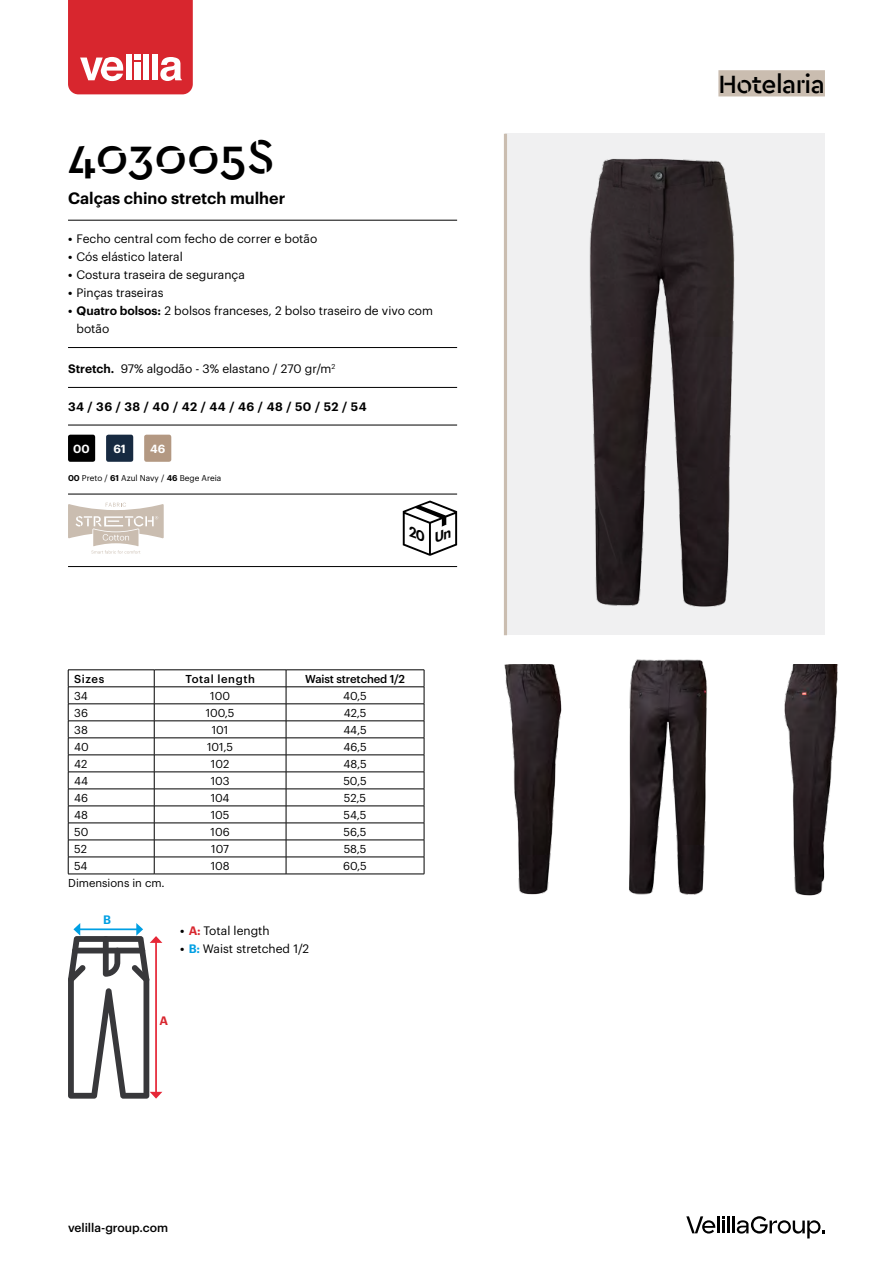
<style>
.page{position:relative;width:893px;height:1263px;background:#fff}
.page>*{position:absolute;margin:0;border:0;box-sizing:border-box;transform-origin:0 0}
.t1{font:500 49.5px "Cera Stencil";color:#000}
.t2{font:500 26.25px "Cera Stencil";letter-spacing:-.02em;color:#000}
.t3{font:600 16.2px "Graphik";color:#000}
.t4{font:12px/18px "Graphik";color:#000}
.t5{font:600 12px "Graphik";letter-spacing:.04em;color:#000}
.t6{font:500 12px "Graphik";color:#000}
.t7{font:600 12px "Graphik";color:#d8262e}
.t8{font:600 12px "Graphik";color:#009fe3}
.t9{font:600 11.55px "Graphik";color:#fff}
.t10{font:11.25px "Graphik";color:#000}
.t11{font:500 11.25px "Graphik";letter-spacing:-.01em;color:#000}
.t12{font:500 11.25px "Graphik";letter-spacing:.05em;color:#000}
.t13{font:8.25px "Graphik";color:#000}
.s1{font-weight:600}
.s2{font-weight:600;color:#d8262e}
.s3{font-weight:600;color:#009fe3}
</style>
<div class="page">
<svg style="left:68px;top:0;width:125px;height:94px;background:#dd434a"></svg>
<hr style="left:717px;top:1216px;width:3px;height:17px;background:#000">
<hr style="left:727px;top:1216px;width:3px;height:17px;background:#000">
<svg style="left:722px;top:1216px;width:3px;height:17px"></svg>
<svg style="left:686px;top:1216px;width:29px;height:17px"></svg>
<svg style="left:733px;top:1216px;width:92px;height:22px"></svg>
<img style="left:504px;top:664px;width:58px;height:231px">
<img style="left:784px;top:664px;width:54px;height:232px">
<img style="left:629px;top:659px;width:78px;height:236px">
<div style="left:505px;top:134px;width:320px;height:501px;background:#f0f0f1"></div>
<img style="left:589px;top:158px;width:146px;height:449px">
<hr style="left:504px;top:134px;width:3px;height:501px;background:#cabdb0">
<div style="left:718px;top:70px;width:107px;height:26px;background:#cabdb0"></div>
<hr style="left:68px;top:220px;width:389px;height:1px;background:#000">
<hr style="left:68px;top:347px;width:389px;height:1px;background:#000">
<hr style="left:68px;top:387px;width:389px;height:1px;background:#000">
<hr style="left:68px;top:425px;width:389px;height:1px;background:#000">
<hr style="left:68px;top:494px;width:389px;height:1px;background:#000">
<hr style="left:68px;top:566px;width:389px;height:1px;background:#000">
<div style="left:68px;top:435px;width:27px;height:27px;background:#000;border-radius:2px"></div>
<div style="left:144px;top:435px;width:27px;height:27px;background:#b39882;border-radius:2px"></div>
<div style="left:106px;top:435px;width:27px;height:27px;background:#172a41;border-radius:2px"></div>
<svg style="left:68px;top:503px;width:96px;height:51px"></svg>
<hr style="left:68px;top:686px;width:86px;height:1px;background:#000">
<hr style="left:154px;top:686px;width:132px;height:1px;background:#000">
<hr style="left:286px;top:686px;width:138px;height:1px;background:#000">
<hr style="left:68px;top:703px;width:86px;height:1px;background:#000">
<hr style="left:154px;top:703px;width:132px;height:1px;background:#000">
<hr style="left:286px;top:703px;width:138px;height:1px;background:#000">
<hr style="left:68px;top:721px;width:86px;height:1px;background:#000">
<hr style="left:154px;top:721px;width:132px;height:1px;background:#000">
<hr style="left:286px;top:721px;width:138px;height:1px;background:#000">
<hr style="left:68px;top:738px;width:86px;height:1px;background:#000">
<hr style="left:154px;top:738px;width:132px;height:1px;background:#000">
<hr style="left:286px;top:738px;width:138px;height:1px;background:#000">
<hr style="left:68px;top:755px;width:86px;height:1px;background:#000">
<hr style="left:154px;top:755px;width:132px;height:1px;background:#000">
<hr style="left:286px;top:755px;width:138px;height:1px;background:#000">
<hr style="left:68px;top:772px;width:86px;height:1px;background:#000">
<hr style="left:154px;top:772px;width:132px;height:1px;background:#000">
<hr style="left:286px;top:772px;width:138px;height:1px;background:#000">
<hr style="left:68px;top:789px;width:86px;height:1px;background:#000">
<hr style="left:154px;top:789px;width:132px;height:1px;background:#000">
<hr style="left:286px;top:789px;width:138px;height:1px;background:#000">
<hr style="left:68px;top:806px;width:86px;height:1px;background:#000">
<hr style="left:154px;top:806px;width:132px;height:1px;background:#000">
<hr style="left:286px;top:806px;width:138px;height:1px;background:#000">
<hr style="left:68px;top:823px;width:86px;height:1px;background:#000">
<hr style="left:154px;top:823px;width:132px;height:1px;background:#000">
<hr style="left:286px;top:823px;width:138px;height:1px;background:#000">
<hr style="left:68px;top:840px;width:86px;height:1px;background:#000">
<hr style="left:154px;top:840px;width:132px;height:1px;background:#000">
<hr style="left:286px;top:840px;width:138px;height:1px;background:#000">
<hr style="left:68px;top:857px;width:86px;height:1px;background:#000">
<hr style="left:154px;top:857px;width:132px;height:1px;background:#000">
<hr style="left:286px;top:857px;width:138px;height:1px;background:#000">
<svg style="left:424px;top:670px;width:1px;height:204px"></svg>
<hr style="left:68px;top:874px;width:86px;height:1px;background:#000">
<hr style="left:154px;top:874px;width:132px;height:1px;background:#000">
<hr style="left:286px;top:874px;width:138px;height:1px;background:#000">
<hr style="left:68px;top:669px;width:86px;height:1px;background:#000">
<svg style="left:68px;top:670px;width:1px;height:204px"></svg>
<hr style="left:154px;top:669px;width:132px;height:1px;background:#000">
<svg style="left:154px;top:670px;width:1px;height:204px"></svg>
<hr style="left:286px;top:669px;width:138px;height:1px;background:#000">
<svg style="left:286px;top:670px;width:1px;height:204px"></svg>
<svg style="left:68px;top:923px;width:94px;height:176px"></svg>
<svg style="left:403px;top:500px;width:54px;height:56px"></svg>
<h1 class="t1" style="left:68px;top:124px;width:208px">403005S</h1>
<h3 class="t3" style="left:68px;top:186px;width:219px">Calças chino stretch mulher</h3>
<p class="t4" style="left:68px;top:229px;width:251px"><span class="s1">•</span> Fecho central com fecho de correr e botão</p>
<p class="t4" style="left:68px;top:247px;width:116px"><span class="s1">•</span> Cós elástico lateral</p>
<p class="t4" style="left:68px;top:265px;width:178px"><span class="s1">•</span> Costura traseira de segurança</p>
<p class="t4" style="left:68px;top:283px;width:97px"><span class="s1">•</span> Pinças traseiras</p>
<p class="t4" style="left:77px;top:301px;width:358px;text-indent:-9px"><span class="s1">• Quatro bolsos:</span> 2 bolsos franceses, 2 bolso traseiro de vivo com botão</p>
<p class="t4" style="left:68px;top:359px;width:269px"><span class="s1">Stretch.</span> 97% algodão - 3% elastano / 270 gr/m<sup>2</sup></p>
<p class="t5" style="left:68px;top:397px;width:300px">34 / 36 / 38 / 40 / 42 / 44 / 46 / 48 / 50 / 52 / 54</p>
<p class="t9" style="left:73px;top:440px;width:18px">00</p>
<p class="t9" style="left:113px;top:440px;width:14px">61</p>
<p class="t9" style="left:150px;top:440px;width:17px">46</p>
<p class="t13" style="left:68px;top:472px;width:155px"><span class="s1">00</span> Preto / <span class="s1">61</span> Azul Navy / <span class="s1">46</span> Bege Areia</p>
<p class="t11" style="left:74px;top:670px;width:32px">Sizes</p>
<p class="t12" style="left:185px;top:670px;width:71px">Total length</p>
<p class="t11" style="left:305px;top:670px;width:101px">Waist stretched 1/2</p>
<p class="t10" style="left:74px;top:687px;width:15px">34</p>
<p class="t10" style="left:210px;top:687px;width:21px">100</p>
<p class="t10" style="left:343px;top:687px;width:25px">40,5</p>
<p class="t10" style="left:74px;top:704px;width:15px">36</p>
<p class="t10" style="left:206px;top:704px;width:30px">100,5</p>
<p class="t10" style="left:344px;top:704px;width:24px">42,5</p>
<p class="t10" style="left:74px;top:721px;width:15px">38</p>
<p class="t10" style="left:212px;top:721px;width:18px">101</p>
<p class="t10" style="left:343px;top:721px;width:25px">44,5</p>
<p class="t10" style="left:74px;top:738px;width:16px">40</p>
<p class="t10" style="left:207px;top:738px;width:28px">101,5</p>
<p class="t10" style="left:343px;top:738px;width:25px">46,5</p>
<p class="t10" style="left:74px;top:755px;width:15px">42</p>
<p class="t10" style="left:211px;top:755px;width:20px">102</p>
<p class="t10" style="left:343px;top:755px;width:25px">48,5</p>
<p class="t10" style="left:74px;top:772px;width:15px">44</p>
<p class="t10" style="left:211px;top:772px;width:20px">103</p>
<p class="t10" style="left:343px;top:772px;width:25px">50,5</p>
<p class="t10" style="left:74px;top:789px;width:15px">46</p>
<p class="t10" style="left:211px;top:789px;width:20px">104</p>
<p class="t10" style="left:344px;top:789px;width:24px">52,5</p>
<p class="t10" style="left:74px;top:806px;width:15px">48</p>
<p class="t10" style="left:211px;top:806px;width:20px">105</p>
<p class="t10" style="left:344px;top:806px;width:24px">54,5</p>
<p class="t10" style="left:74px;top:823px;width:16px">50</p>
<p class="t10" style="left:211px;top:823px;width:21px">106</p>
<p class="t10" style="left:344px;top:823px;width:24px">56,5</p>
<p class="t10" style="left:74px;top:840px;width:14px">52</p>
<p class="t10" style="left:211px;top:840px;width:19px">107</p>
<p class="t10" style="left:344px;top:840px;width:24px">58,5</p>
<p class="t10" style="left:74px;top:857px;width:15px">54</p>
<p class="t10" style="left:211px;top:857px;width:20px">108</p>
<p class="t10" style="left:343px;top:857px;width:25px">60,5</p>
<p class="t10" style="left:68px;top:875px;width:98px">Dimensions in cm.</p>
<p class="t4" style="left:180px;top:921px;width:91px"><span class="s1">•</span> <span class="s2">A:</span> Total length</p>
<p class="t4" style="left:180px;top:939px;width:130px"><span class="s1">•</span> <span class="s3">B:</span> Waist stretched 1/2</p>
<p class="t8" style="left:103px;top:911px;width:9px">B</p>
<p class="t7" style="left:159px;top:1011px;width:10px">A</p>
<p class="t6" style="left:68px;top:1218px;width:101px">velilla-group.com</p>
<h2 class="t2" style="left:718px;top:67px;width:108px">Hotelaria</h2>
</div>
